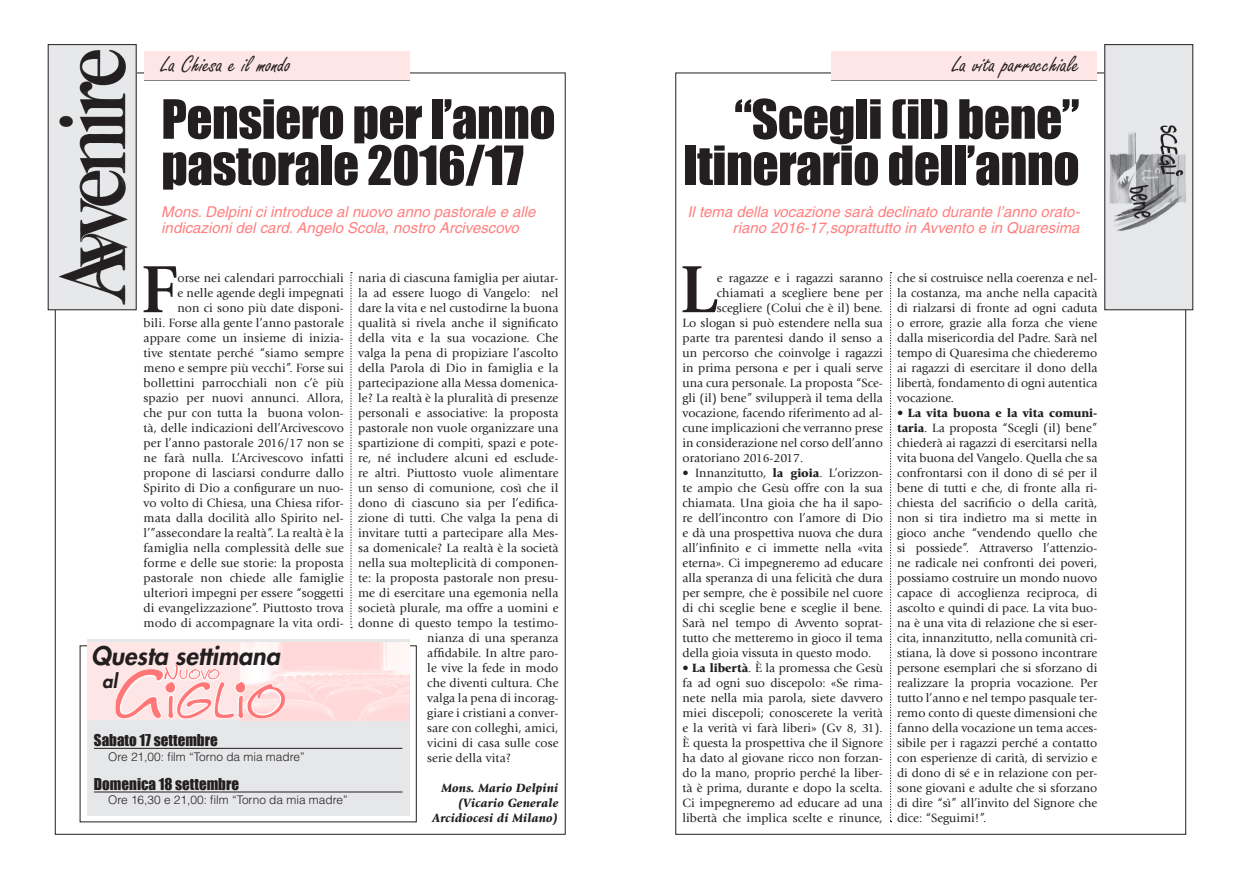
<style>
.page{position:relative;width:1241px;height:886px;background:#fff}
.page>*{position:absolute;margin:0;border:0;box-sizing:border-box;transform-origin:0 0}
.t1{font:700 69.5px "Giovanni";color:#231f20}
.t2{font:50px/46.2px "Impact";letter-spacing:-.01em;color:#231f20;text-align:right}
.t3{font:25px "Freestyle Script";color:#231f20}
.t4{font:italic 800 25px "Futura";color:#231f20}
.t5{font:italic 800 18.75px "Futura";color:#231f20}
.t6{font:italic 15px/16.2px "Helvetica";color:#ff8080;text-align:right}
.t7{font:15px "Impact";color:#231f20}
.t8{font:12.5px/15px "Giovanni";letter-spacing:.005em;color:#231f20;text-align:justify}
.t9{font:italic 900 12.5px/15px "Giovanni";letter-spacing:.005em;color:#231f20;text-align:right}
.t10{font:300 11.88px "Helvetica";color:#231f20}
.s1{font-weight:900}
</style>
<div class="page">
<div style="left:830px;top:52px;width:266px;height:29px;background:#808285"></div>
<div style="left:831px;top:51px;width:266px;height:29px;background:#ffe6e6"></div>
<div style="left:1104px;top:45px;width:88px;height:265px;background:#e6e7e9"></div>
<img style="left:1109px;top:125px;width:77px;height:107px">
<div style="left:1104px;top:44px;width:88px;height:266px;border:1px solid #231f20"></div>
<svg style="left:890px;top:272px;width:1px;height:550px"></svg>
<div style="left:144px;top:52px;width:266px;height:29px;background:#808285"></div>
<img style="left:50px;top:46px;width:84px;height:262px">
<div style="left:144px;top:51px;width:265px;height:29px;background:#ffe6e6"></div>
<svg style="left:350px;top:272px;width:2px;height:356px"></svg>
<div style="left:87px;top:639px;width:322px;height:177px;background:#e6e7e9"></div>
<svg style="left:87px;top:642px;width:153px;height:78px;background:#ffd8d8"></svg>
<img style="left:240px;top:642px;width:169px;height:78px">
<hr style="left:94px;top:748px;width:308px;height:1px;background:#231f20">
<hr style="left:94px;top:792px;width:308px;height:1px;background:#231f20">
<img style="left:164px;top:665px;width:50px;height:16px">
<p class="t3" style="left:161px;top:51px;width:131px">La Chiesa e il mondo</p>
<p class="t3" style="left:952px;top:51px;width:129px">La vita parrocchiale</p>
<p class="t2" style="left:161px;top:95px;width:395px;text-align:left">Pensiero per l’anno pastorale 2016/17</p>
<p class="t6" style="left:161px;top:204px;width:375px;text-align:left">Mons. Delpini ci introduce al nuovo anno pastorale e alle indicazioni del card. Angelo Scola, nostro Arcivescovo</p>
<p class="t2" style="left:682px;top:95px;width:398px">“Scegli (il) bene”<br>Itinerario dell’anno</p>
<p class="t6" style="left:687px;top:204px;width:394px">Il tema della vocazione sarà declinato durante l’anno orato&shy;riano 2016-17,soprattutto in Avvento e in Quaresima</p>
<p class="t1" style="left:141px;top:249px;width:38px">F</p>
<p class="t8" style="left:144px;top:271px;width:202px;text-align:right">orse nei calendari parrocchiali<br>e nelle agende degli impegnati<br>non ci sono più date disponi-<br>bili. Forse alla gente l’anno pastorale appare come un insieme di inizia&shy;tive stentate perché “siamo sempre meno e sempre più vecchi”. Forse sui bollettini parrocchiali non c’è più spazio per nuovi annunci. Allora, che pur con tutta la buona volon&shy;tà, delle indicazioni dell’Arcivescovo per l’anno pastorale 2016/17 non se ne farà nulla. L’Arcivescovo infatti propone di lasciarsi condurre dallo Spirito di Dio a configurare un nuo&shy;vo volto di Chiesa, una Chiesa rifor&shy;mata dalla docilità allo Spirito nel&shy;l’”assecondare la realtà”. La realtà è la famiglia nella complessità delle sue forme e delle sue storie: la proposta pastorale non chiede alle famiglie ulteriori impegni per essere “soggetti di evangelizzazione”. Piuttosto trova modo di accompagnare la vita ordi-</p>
<p class="t8" style="left:358px;top:271px;width:202px">naria di ciascuna famiglia per aiutar-</p>
<p class="t8" style="left:358px;top:286px;width:202px">la ad essere luogo di Vangelo: nel</p>
<p class="t8" style="left:358px;top:301px;width:202px">dare la vita e nel custodirne la buona</p>
<p class="t8" style="left:358px;top:316px;width:202px">qualità si rivela anche il significato</p>
<p class="t8" style="left:358px;top:331px;width:202px">della vita e la sua vocazione. Che</p>
<p class="t8" style="left:358px;top:346px;width:202px">valga la pena di propiziare l’ascolto</p>
<p class="t8" style="left:358px;top:361px;width:202px">della Parola di Dio in famiglia e la</p>
<p class="t8" style="left:358px;top:376px;width:202px">partecipazione alla Messa domenica-</p>
<p class="t8" style="left:358px;top:391px;width:202px">le? La realtà è la pluralità di presenze</p>
<p class="t8" style="left:358px;top:406px;width:202px">personali e associative: la proposta</p>
<p class="t8" style="left:358px;top:421px;width:202px">pastorale non vuole organizzare una</p>
<p class="t8" style="left:358px;top:436px;width:202px">spartizione di compiti, spazi e pote-</p>
<p class="t8" style="left:358px;top:451px;width:202px">re, né includere alcuni ed esclude-</p>
<p class="t8" style="left:358px;top:466px;width:202px">re altri. Piuttosto vuole alimentare</p>
<p class="t8" style="left:358px;top:481px;width:202px">un senso di comunione, così che il</p>
<p class="t8" style="left:358px;top:496px;width:202px">dono di ciascuno sia per l’edifica-</p>
<p class="t8" style="left:358px;top:511px;width:202px">zione di tutti. Che valga la pena di</p>
<p class="t8" style="left:358px;top:526px;width:202px">invitare tutti a partecipare alla Mes-</p>
<p class="t8" style="left:358px;top:541px;width:202px">sa domenicale? La realtà è la società</p>
<p class="t8" style="left:358px;top:556px;width:202px">nella sua molteplicità di componen-</p>
<p class="t8" style="left:358px;top:571px;width:202px">te: la proposta pastorale non presu-</p>
<p class="t8" style="left:358px;top:586px;width:202px">me di esercitare una egemonia nella</p>
<p class="t8" style="left:358px;top:601px;width:202px">società plurale, ma offre a uomini e</p>
<p class="t8" style="left:358px;top:616px;width:202px">donne di questo tempo la testimo-</p>
<p class="t8" style="left:427px;top:631px;width:133px">nianza di una speranza</p>
<p class="t8" style="left:427px;top:646px;width:133px">affidabile. In altre paro-</p>
<p class="t8" style="left:427px;top:661px;width:133px">le vive la fede in modo</p>
<p class="t8" style="left:427px;top:676px;width:133px">che diventi cultura. Che</p>
<p class="t8" style="left:427px;top:691px;width:133px">valga la pena di incorag-</p>
<p class="t8" style="left:427px;top:706px;width:133px">giare i cristiani a conver-</p>
<p class="t8" style="left:427px;top:721px;width:133px">sare con colleghi, amici,</p>
<p class="t8" style="left:427px;top:736px;width:133px">vicini di casa sulle cose</p>
<p class="t8" style="left:427px;top:751px;width:85px">serie della vita?</p>
<p class="t9" style="left:432px;top:781px;width:128px">Mons. Mario Delpini (Vicario Generale<br>Arcidiocesi di Milano)</p>
<p class="t4" style="left:91px;top:639px;width:190px">Questa settimana</p>
<p class="t5" style="left:102px;top:668px;width:17px">al</p>
<p class="t7" style="left:94px;top:729px;width:125px">Sabato 17 settembre</p>
<p class="t10" style="left:108px;top:749px;width:198px">Ore 21,00: film “Torno da mia madre”</p>
<p class="t7" style="left:94px;top:772px;width:147px">Domenica 18 settembre</p>
<p class="t10" style="left:108px;top:792px;width:241px">Ore 16,30 e 21,00: film “Torno da mia madre”</p>
<p class="t1" style="left:679px;top:249px;width:39px">L</p>
<p class="t8" style="left:717px;top:271px;width:167px">e ragazze e i ragazzi saranno</p>
<p class="t8" style="left:717px;top:286px;width:167px">chiamati a scegliere bene per</p>
<p class="t8" style="left:717px;top:301px;width:167px">scegliere (Colui che è il) bene.</p>
<p class="t8" style="left:682px;top:316px;width:202px">Lo slogan si può estendere nella sua</p>
<p class="t8" style="left:682px;top:331px;width:202px">parte tra parentesi dando il senso a</p>
<p class="t8" style="left:682px;top:346px;width:202px">un percorso che coinvolge i ragazzi</p>
<p class="t8" style="left:682px;top:361px;width:202px">in prima persona e per i quali serve</p>
<p class="t8" style="left:682px;top:376px;width:202px">una cura personale. La proposta “Sce-</p>
<p class="t8" style="left:682px;top:391px;width:202px">gli (il) bene” svilupperà il tema della</p>
<p class="t8" style="left:682px;top:406px;width:202px">vocazione, facendo riferimento ad al-</p>
<p class="t8" style="left:682px;top:421px;width:202px">cune implicazioni che verranno prese</p>
<p class="t8" style="left:682px;top:436px;width:202px">in considerazione nel corso dell’anno</p>
<p class="t8" style="left:682px;top:451px;width:122px">oratoriano 2016-2017.</p>
<p class="t8" style="left:682px;top:466px;width:202px">• Innanzitutto, <span class="s1">la gioia</span>. L’orizzon&shy;te ampio che Gesù offre con la sua chiamata. Una gioia che ha il sapo&shy;re dell’incontro con l’amore di Dio e dà una prospettiva nuova che dura all’infinito e ci immette nella «vita eterna». Ci impegneremo ad educare alla speranza di una felicità che dura per sempre, che è possibile nel cuore di chi sceglie bene e sceglie il bene.<br>Sarà nel tempo di Avvento soprat&shy;tutto che metteremo in gioco il tema della gioia vissuta in questo modo.</p>
<p class="t8" style="left:682px;top:661px;width:202px">• <span class="s1">La libertà</span>. È la promessa che Gesù fa ad ogni suo discepolo: «Se rima&shy;nete nella mia parola, siete davvero miei discepoli; conoscerete la verità e la verità vi farà liberi» (Gv 8, 31).<br>È questa la prospettiva che il Signore ha dato al giovane ricco non forzan&shy;do la mano, proprio perché la liber&shy;tà è prima, durante e dopo la scelta.<br>Ci impegneremo ad educare ad una libertà che implica scelte e rinunce,</p>
<p class="t8" style="left:896px;top:271px;width:202px">che si costruisce nella coerenza e nel&shy;la costanza, ma anche nella capacità di rialzarsi di fronte ad ogni caduta o errore, grazie alla forza che viene dalla misericordia del Padre. Sarà nel tempo di Quaresima che chiederemo ai ragazzi di esercitare il dono della libertà, fondamento di ogni autentica vocazione.</p>
<p class="t8" style="left:896px;top:406px;width:202px">• <span class="s1">La vita buona e la vita comuni&shy;taria</span>. La proposta “Scegli (il) bene” chiederà ai ragazzi di esercitarsi nella vita buona del Vangelo. Quella che sa confrontarsi con il dono di sé per il bene di tutti e che, di fronte alla ri&shy;chiesta del sacrificio o della carità, non si tira indietro ma si mette in gioco anche “vendendo quello che si possiede”. Attraverso l’attenzio&shy;ne radicale nei confronti dei poveri, possiamo costruire un mondo nuovo capace di accoglienza reciproca, di ascolto e quindi di pace. La vita buo&shy;na è una vita di relazione che si eser&shy;cita, innanzitutto, nella comunità cri&shy;stiana, là dove si possono incontrare persone esemplari che si sforzano di realizzare la propria vocazione. Per tutto l’anno e nel tempo pasquale ter&shy;remo conto di queste dimensioni che fanno della vocazione un tema acces&shy;sibile per i ragazzi perché a contatto con esperienze di carità, di servizio e di dono di sé e in relazione con per&shy;sone giovani e adulte che si sforzano di dire “sì” all’invito del Signore che dice: “Seguimi!”.</p>
</div>
